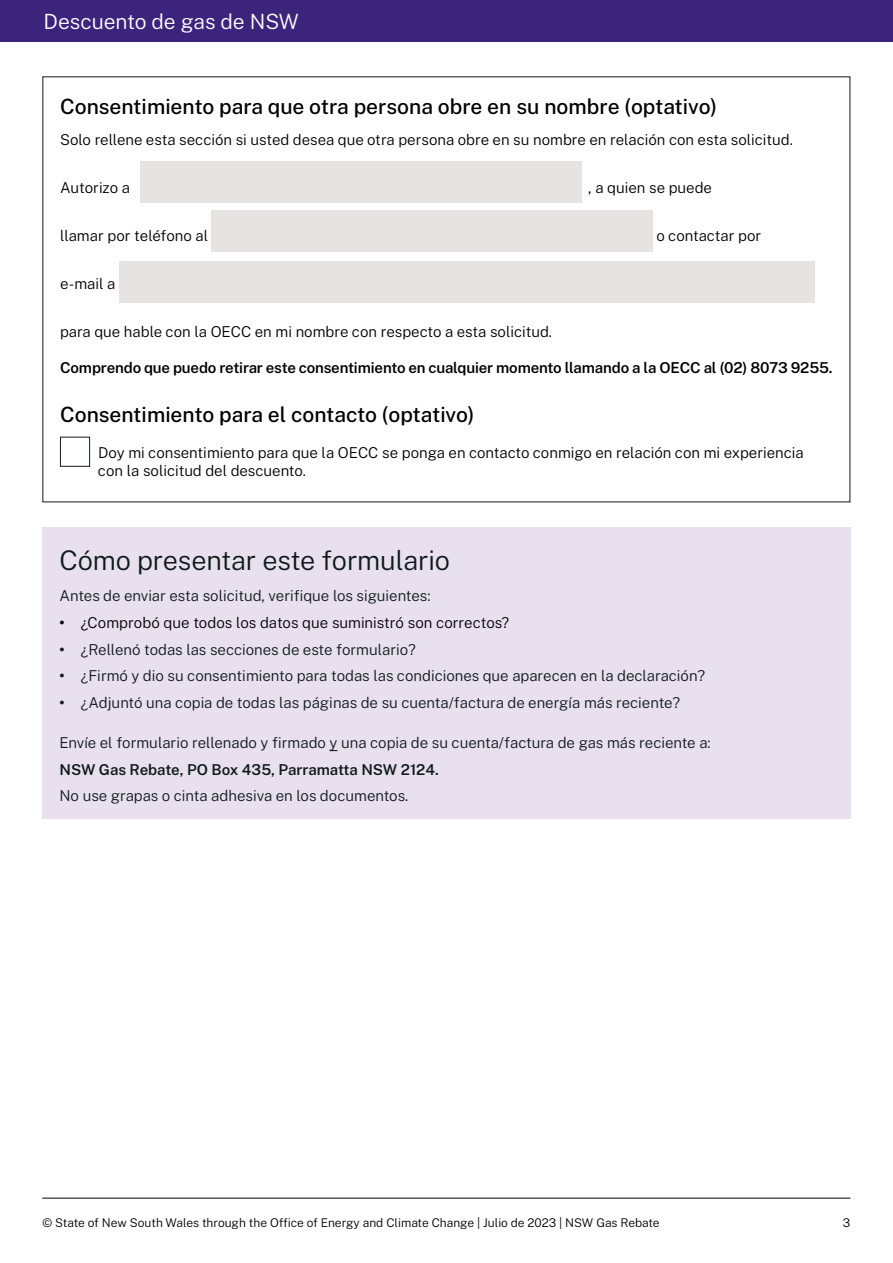
<style>
.page{position:relative;width:893px;height:1263px;background:#fff}
.page>*{position:absolute;margin:0;border:0;box-sizing:border-box;transform-origin:0 0}
.Heading_2__H2{font:300 27px "Public Sans";letter-spacing:-.005em;color:#0f1a18}
.Heading_3__H3{font:500 21px "Public Sans";color:#000}
.t1{font:300 21px "Public Sans";color:#fff}
.Body{font:300 15px/18.3px "Public Sans";color:#000}
.Level_1_bullet{font:300 15px "Public Sans";color:#0f1a18}
.Body-2{font:300 15px "Public Sans";color:#0f1a18}
.Body-3{font:600 15px "Public Sans";letter-spacing:-.01em;color:#000}
.Level_1_bullet-2{font:300 15px "Public Sans";color:#000}
.Body-4{font:600 15px "Public Sans";color:#0f1a18}
.t2{font:300 12px "Public Sans";color:#000}
.s1{font-weight:700}
</style>
<div class="page">
<div style="left:0;top:0;width:893px;height:42px;background:#3c247d"></div>
<div style="left:140px;top:161px;width:442px;height:41px;background:#e7e3e2"></div>
<div style="left:212px;top:211px;width:441px;height:41px;background:#e7e3e2"></div>
<div style="left:119px;top:262px;width:695px;height:41px;background:#e7e3e2"></div>
<div style="left:60px;top:437px;width:30px;height:30px;border:1px solid #0f1a18"></div>
<div style="left:43px;top:527px;width:808px;height:291px;background:#e8dfef"></div>
<hr style="left:42px;top:1198px;width:808px;height:1px;background:#000">
<h2 class="t1" style="left:44px;top:7px;width:257px">Descuento de gas de NSW</h2>
<h3 class="Heading_3__H3" style="left:60px;top:92px;width:658px">Consentimiento para que otra persona obre en su nombre (optativo)</h3>
<p class="Body" style="left:60px;top:130px;width:734px">Solo rellene esta sección si usted desea que otra persona obre en su nombre en relación con esta solicitud.</p>
<p class="Body" style="left:60px;top:178px;width:71px">Autorizo a</p>
<p class="Body" style="left:588px;top:178px;width:125px">, a quien se puede</p>
<p class="Body" style="left:60px;top:226px;width:149px">llamar por teléfono al</p>
<p class="Body" style="left:656px;top:226px;width:106px">o contactar por</p>
<p class="Body" style="left:60px;top:274px;width:57px">e-mail a</p>
<p class="Body" style="left:60px;top:322px;width:493px">para que hable con la OECC en mi nombre con respecto a esta solicitud.</p>
<p class="Body-3" style="left:60px;top:356px;width:774px">Comprendo que puedo retirar este consentimiento en cualquier momento llamando a la OECC al (02) 8073 9255.</p>
<h3 class="Heading_3__H3" style="left:60px;top:400px;width:416px">Consentimiento para el contacto (optativo)</h3>
<p class="Body" style="left:98px;top:442px;width:707px">Doy mi consentimiento para que la OECC se ponga en contacto conmigo en relación con mi experiencia con la solicitud del descuento.</p>
<h2 class="Heading_2__H2" style="left:60px;top:541px;width:392px">Cómo presentar este formulario</h2>
<p class="Body-2" style="left:60px;top:585px;width:373px">Antes de enviar esta solicitud, verifique los siguientes:</p>
<p class="Level_1_bullet-2" style="left:60px;top:612px;width:451px"><span class="s1">•</span> ¿Comprobó que todos los datos que suministró son correctos?</p>
<p class="Level_1_bullet" style="left:60px;top:639px;width:358px"><span class="s1">•</span> ¿Rellenó todas las secciones de este formulario?</p>
<p class="Level_1_bullet" style="left:60px;top:666px;width:647px"><span class="s1">•</span> ¿Firmó y dio su consentimiento para todas las condiciones que aparecen en la declaración?</p>
<p class="Level_1_bullet" style="left:60px;top:692px;width:622px"><span class="s1">•</span> ¿Adjuntó una copia de todas las páginas de su cuenta/factura de energía más reciente?</p>
<p class="Body-2" style="left:60px;top:732px;width:653px">Envíe el formulario rellenado y firmado y una copia de su cuenta/factura de gas más reciente a:</p>
<p class="Body-4" style="left:60px;top:758px;width:381px">NSW Gas Rebate, PO Box 435, Parramatta NSW 2124.</p>
<p class="Body-2" style="left:60px;top:786px;width:350px">No use grapas o cinta adhesiva en los documentos.</p>
<p class="t2" style="left:43px;top:1214px;width:619px">© State of New South Wales through the Office of Energy and Climate Change | Julio de 2023 | NSW Gas Rebate</p>
<p class="t2" style="left:843px;top:1214px;width:9px">3</p>
</div>
